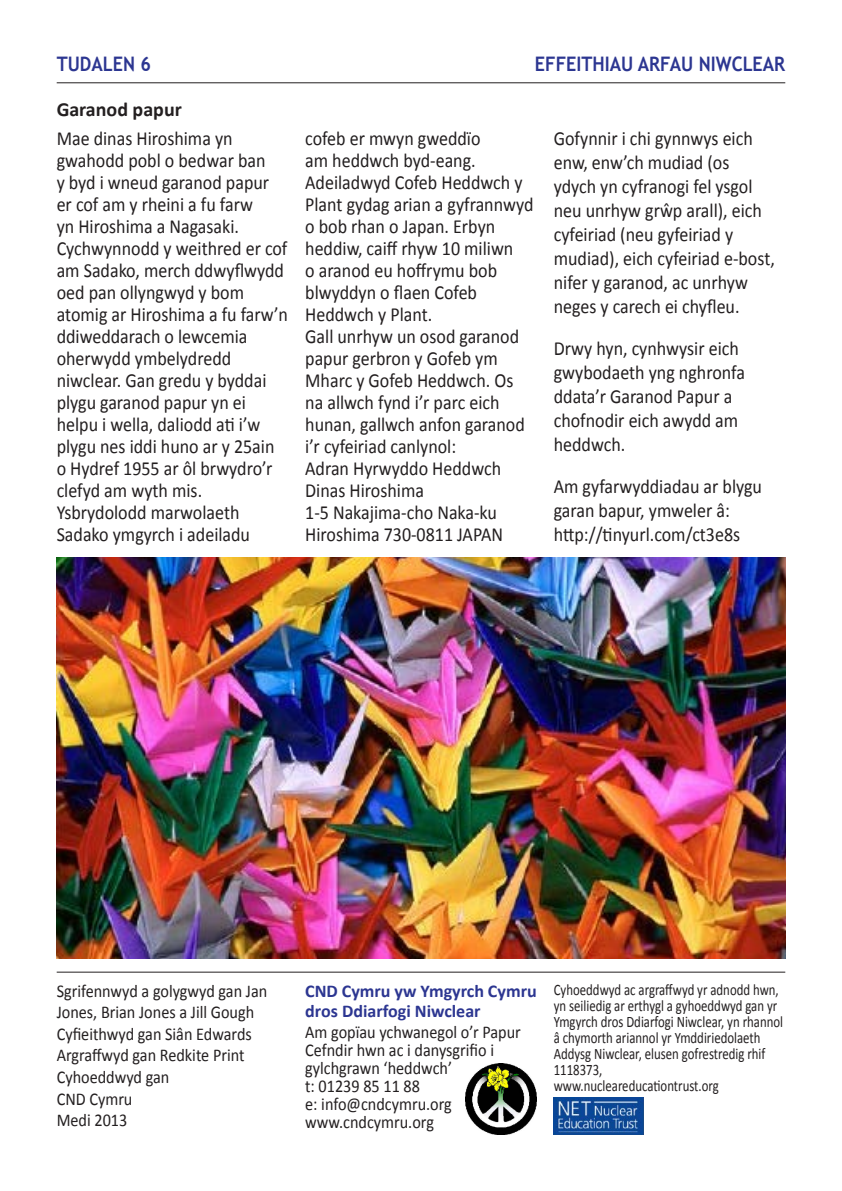
<style>
.page{position:relative;width:842px;height:1191px;background:#fff}
.page>*{position:absolute;margin:0;border:0;box-sizing:border-box;transform-origin:0 0}
.t1{font:20px/22px "Calibri";color:#231f20;scale:.9 1}
.t2{font:700 20px "Trebuchet MS";color:#2c3691;scale:.9 1}
.t3{font:700 20px "Calibri";color:#231f20}
.t4{font:18px/18px "Calibri";color:#231f20;scale:.9 1}
.t5{font:700 18px/20px "Calibri";color:#2c3691}
.t6{font:16px/16px "Calibri";color:#231f20;scale:.8 1}
</style>
<div class="page">
<img style="left:465px;top:1063px;width:72px;height:71px">
<hr style="left:57px;top:82px;width:728px;height:1px;background:#231f20">
<img style="left:554px;top:1097px;width:90px;height:37px">
<hr style="left:57px;top:971px;width:728px;height:1px;background:#231f20">
<img style="left:57px;top:557px;width:728px;height:401px">
<p class="t2" style="left:57px;top:52px;width:106px">TUDALEN 6</p>
<p class="t2" style="left:535px;top:52px;width:280px">EFFEITHIAU ARFAU NIWCLEAR</p>
<p class="t3" style="left:57px;top:95px;width:127px">Garanod papur</p>
<p class="t1" style="left:57px;top:126px;width:258px">Mae dinas Hiroshima yn gwahodd pobl o bedwar ban<br>y byd i wneud garanod papur er cof am y rheini a fu farw<br>yn Hiroshima a Nagasaki.<br>Cychwynnodd y weithred er cof am Sadako, merch ddwyflwydd oed pan ollyngwyd y bom atomig ar Hiroshima a fu farw’n ddiweddarach o lewcemia oherwydd ymbelydredd niwclear. Gan gredu y byddai plygu garanod papur yn ei helpu i wella, daliodd ati i’w plygu nes iddi huno ar y 25ain o Hydref 1955 ar ôl brwydro’r clefyd am wyth mis.</p>
<p class="t1" style="left:57px;top:500px;width:216px">Ysbrydolodd marwolaeth<br>Sadako ymgyrch i adeiladu</p>
<p class="t1" style="left:305px;top:126px;width:255px">cofeb er mwyn gweddïo<br>am heddwch byd-eang.<br>Adeiladwyd Cofeb Heddwch y<br>Plant gydag arian a gyfrannwyd o bob rhan o Japan. Erbyn heddiw, caiff rhyw 10 miliwn<br>o aranod eu hoffrymu bob blwyddyn o flaen Cofeb<br>Heddwch y Plant.</p>
<p class="t1" style="left:305px;top:324px;width:246px">Gall unrhyw un osod garanod papur gerbron y Gofeb ym<br>Mharc y Gofeb Heddwch. Os na allwch fynd i’r parc eich hunan, gallwch anfon garanod i’r cyfeiriad canlynol:</p>
<p class="t1" style="left:305px;top:456px;width:219px">Adran Hyrwyddo Heddwch</p>
<p class="t1" style="left:305px;top:478px;width:134px">Dinas Hiroshima</p>
<p class="t1" style="left:305px;top:500px;width:215px">1-5 Nakajima-cho Naka-ku</p>
<p class="t1" style="left:305px;top:522px;width:221px">Hiroshima 730-0811 JAPAN</p>
<p class="t1" style="left:554px;top:125px;width:247px;line-height:24px">Gofynnir i chi gynnwys eich enw, enw’ch mudiad (os ydych yn cyfranogi fel ysgol neu unrhyw grŵp arall), eich cyfeiriad (neu gyfeiriad y mudiad), eich cyfeiriad e-bost, nifer y garanod, ac unrhyw neges y carech ei chyfleu.</p>
<p class="t1" style="left:554px;top:335px;width:214px;line-height:24px">Drwy hyn, cynhwysir eich gwybodaeth yng nghronfa ddata’r Garanod Papur a chofnodir eich awydd am heddwch.</p>
<p class="t1" style="left:554px;top:473px;width:233px;line-height:24px">Am gyfarwyddiadau ar blygu garan bapur, ymweler â:</p>
<p class="t1" style="left:554px;top:522px;width:209px">http://tinyurl.com/ct3e8s</p>
<p class="t4" style="left:57px;top:979px;width:235px;line-height:21.6px">Sgrifennwyd a golygwyd gan Jan<br>Jones, Brian Jones a Jill Gough</p>
<p class="t4" style="left:57px;top:1024px;width:218px">Cyfieithwyd gan Siân Edwards</p>
<p class="t4" style="left:57px;top:1046px;width:210px">Argraffwyd gan Redkite Print</p>
<p class="t4" style="left:57px;top:1067px;width:127px">Cyhoeddwyd gan</p>
<p class="t4" style="left:57px;top:1089px;width:86px">CND Cymru</p>
<p class="t4" style="left:57px;top:1110px;width:80px">Medi 2013</p>
<p class="t5" style="left:305px;top:980px;width:233px">CND Cymru yw Ymgyrch Cymru dros Ddiarfogi Niwclear</p>
<p class="t4" style="left:305px;top:1022px;width:241px">Am gopïau ychwanegol o’r Papur<br>Cefndir hwn ac i danysgrifio i gylchgrawn ‘heddwch’</p>
<p class="t4" style="left:305px;top:1076px;width:129px">t: 01239 85 11 88</p>
<p class="t4" style="left:305px;top:1094px;width:164px">e: info@cndcymru.org</p>
<p class="t4" style="left:305px;top:1112px;width:145px">www.cndcymru.org</p>
<p class="t6" style="left:554px;top:981px;width:288px">Cyhoeddwyd ac argraffwyd yr adnodd hwn, yn seiliedig ar erthygl a gyhoeddwyd gan yr Ymgyrch dros Ddiarfogi Niwclear, yn rhannol â chymorth ariannol yr Ymddiriedolaeth Addysg Niwclear, elusen gofrestredig rhif 1118373,</p>
<p class="t6" style="left:554px;top:1077px;width:208px">www.nucleareducationtrust.org</p>
</div>
